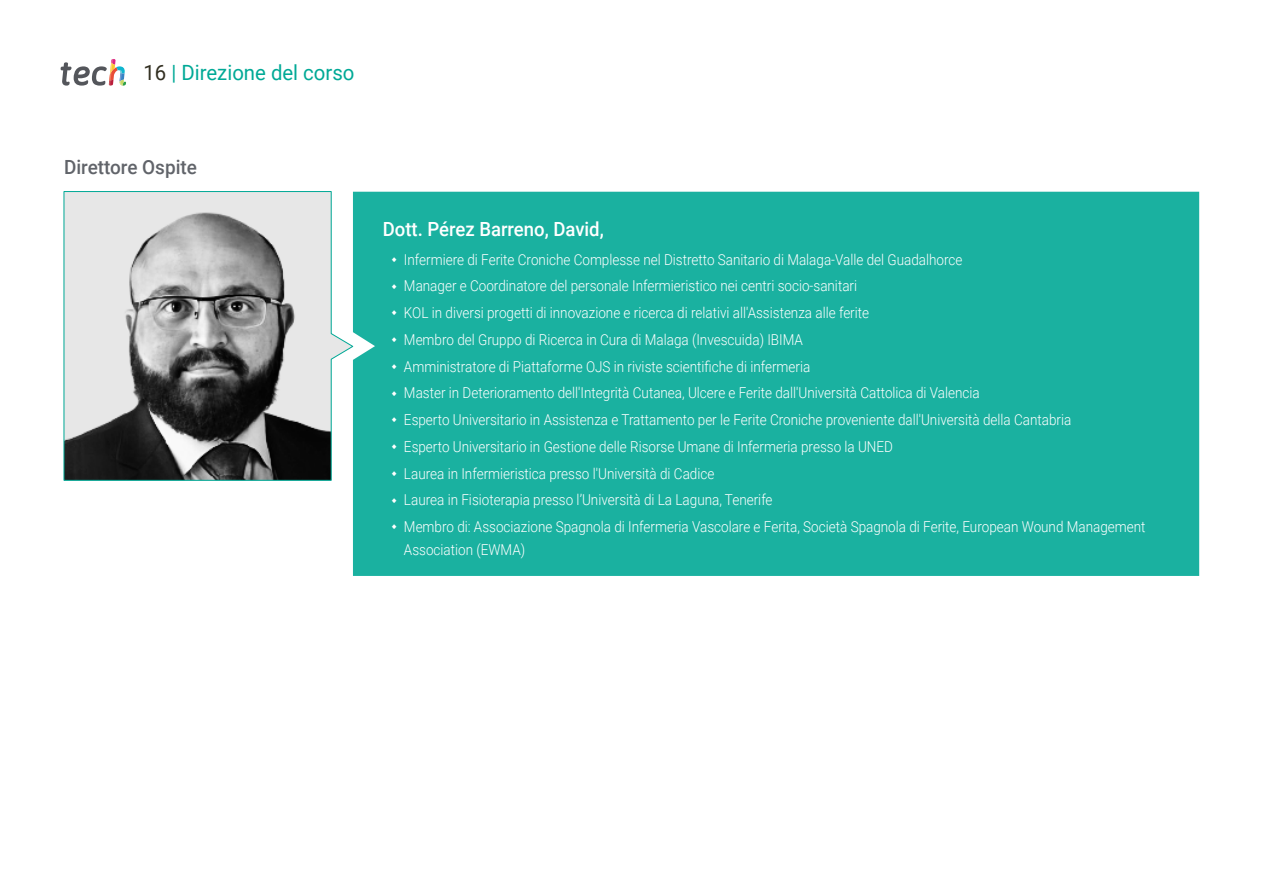
<style>
.page{position:relative;width:1263px;height:893px;background:#fff}
.page>*{position:absolute;margin:0;border:0;box-sizing:border-box;transform-origin:0 0}
.t1{font:21px "Roboto";color:#00a996}
.t2{font:500 19.5px "Roboto";color:#fff;scale:.95 1}
.t3{font:500 19.5px "Roboto";color:#61646a}
.t4{font:300 15px/26.7px "Roboto";color:#fff;scale:.9 1}
.s1{color:#312e20}
</style>
<div class="page">
<div style="left:353px;top:192px;width:846px;height:384px;background:#1ab1a0"></div>
<svg style="left:64px;top:191px;width:289px;height:290px"></svg>
<svg style="left:61px;top:59px;width:65px;height:27px"></svg>
<svg style="left:392px;top:257px;width:5px;height:5px"></svg>
<svg style="left:392px;top:284px;width:5px;height:5px"></svg>
<svg style="left:392px;top:310px;width:5px;height:5px"></svg>
<svg style="left:392px;top:337px;width:5px;height:5px"></svg>
<svg style="left:392px;top:364px;width:5px;height:5px"></svg>
<svg style="left:392px;top:391px;width:5px;height:5px"></svg>
<svg style="left:392px;top:417px;width:5px;height:5px"></svg>
<svg style="left:392px;top:444px;width:5px;height:5px"></svg>
<svg style="left:392px;top:471px;width:5px;height:5px"></svg>
<svg style="left:392px;top:498px;width:5px;height:5px"></svg>
<svg style="left:392px;top:524px;width:5px;height:5px"></svg>
<h1 class="t1" style="left:144px;top:57px;width:213px"><span class="s1">16</span> | Direzione del corso</h1>
<h2 class="t3" style="left:64px;top:154px;width:134px">Direttore Ospite</h2>
<h2 class="t2" style="left:383px;top:215px;width:234px">Dott. Pérez Barreno, David,</h2>
<p class="t4" style="left:404px;top:245px;width:825px">Infermiere di Ferite Croniche Complesse nel Distretto Sanitario di Malaga-Valle del Guadalhorce<br>Manager e Coordinatore del personale Infermieristico nei centri socio-sanitari<br>KOL in diversi progetti di innovazione e ricerca di relativi all'Assistenza alle ferite<br>Membro del Gruppo di Ricerca in Cura di Malaga (Invescuida) IBIMA<br>Amministratore di Piattaforme OJS in riviste scientifiche di infermeria<br>Master in Deterioramento dell'Integrità Cutanea, Ulcere e Ferite dall'Università Cattolica di Valencia<br>Esperto Universitario in Assistenza e Trattamento per le Ferite Croniche proveniente dall'Università della Cantabria<br>Esperto Universitario in Gestione delle Risorse Umane di Infermeria presso la UNED<br>Laurea in Infermieristica presso l'Università di Cadice<br>Laurea in Fisioterapia presso l’Università di La Laguna, Tenerife<br>Membro di: Associazione Spagnola di Infermeria Vascolare e Ferita, Società Spagnola di Ferite, European Wound Management</p>
<p class="t4" style="left:404px;top:535px;width:136px">Association (EWMA)</p>
</div>
